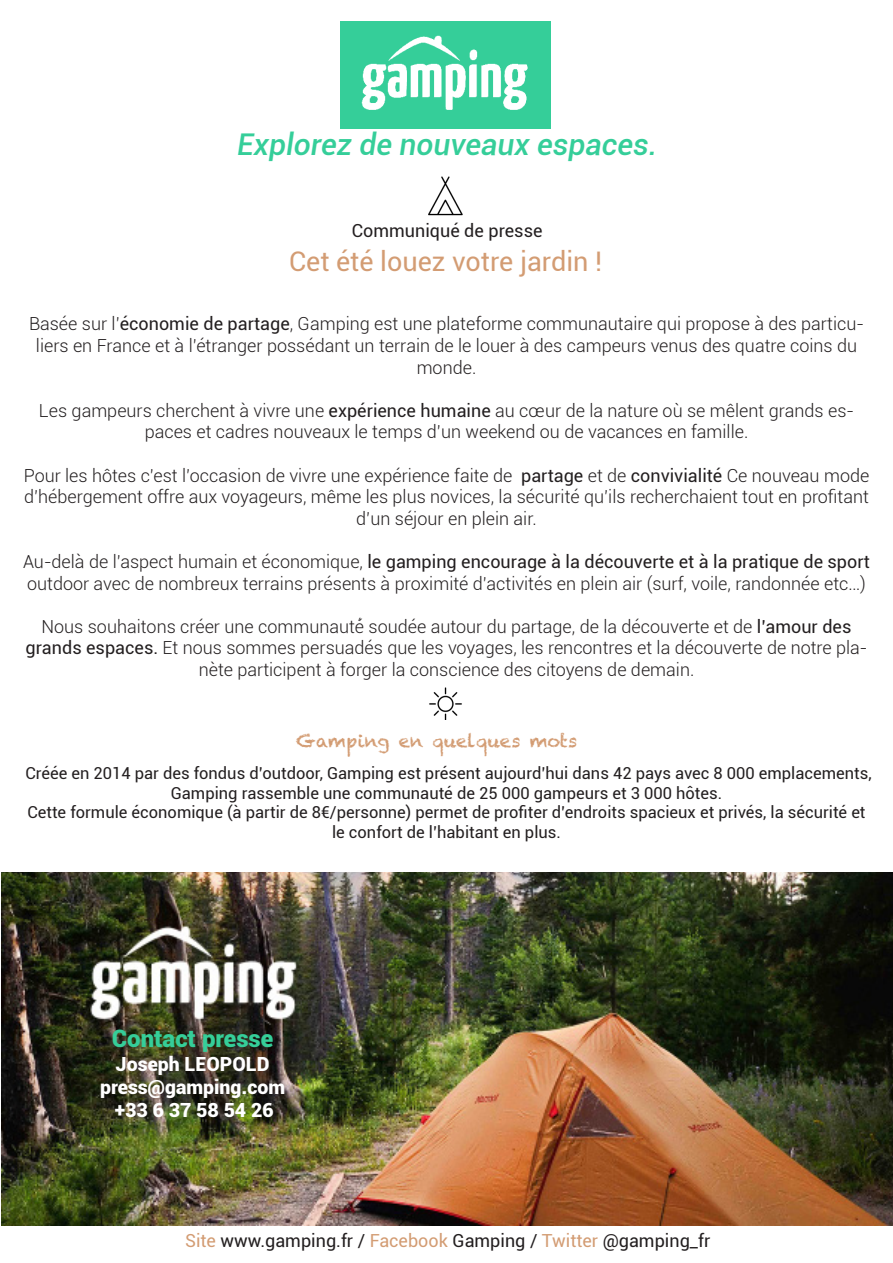
<style>
.page{position:relative;width:893px;height:1263px;background:#fff}
.page>*{position:absolute;margin:0;border:0;box-sizing:border-box;transform-origin:0 0}
.t1{font:italic 500 30px "Roboto";color:#35ce99}
.t2{font:27px "Roboto";color:#d39c73}
.t3{font:900 24px "Roboto";color:#35ce99}
.t4{font:900 19.5px/23.4px "Roboto";color:#fff;text-align:center}
.t5{font:300 18px/21.6px "Roboto";color:#231f20;text-align:center}
.t6{font:18px "Roboto";color:#231f20}
.t7{font:18px "Chalkduster";color:#d39c73}
.t8{font:16.5px/19.8px "Roboto";color:#231f20;text-align:center}
.s1{font-weight:400}
.s2{color:#d39c73}
</style>
<div class="page">
<img style="left:1px;top:872px;width:892px;height:354px">
<img style="left:341px;top:21px;width:209px;height:107px">
<img style="left:428px;top:176px;width:35px;height:40px">
<img style="left:429px;top:687px;width:33px;height:33px">
<p class="t1" style="left:237px;top:124px;width:421px">Explorez de nouveaux espaces.</p>
<p class="t6" style="left:352px;top:218px;width:192px">Communiqué de presse</p>
<p class="t2" style="left:289px;top:242px;width:315px">Cet été louez votre jardin !</p>
<p class="t5" style="left:29px;top:312px;width:836px">Basée sur l’<span class="s1">économie de partage</span>, Gamping est une plateforme communautaire qui propose à des particu&shy;liers en France et à l’étranger possédant un terrain de le louer à des campeurs venus des quatre coins du monde.</p>
<p class="t5" style="left:39px;top:399px;width:817px">Les gampeurs cherchent à vivre une <span class="s1">expérience humaine</span> au cœur de la nature où se mêlent grands es&shy;paces et cadres nouveaux le temps d’un weekend ou de vacances en famille.</p>
<p class="t5" style="left:24px;top:464px;width:847px">Pour les hôtes c’est l’occasion de vivre une expérience faite de <span class="s1">partage</span> et de <span class="s1">convivialité</span> Ce nouveau mode d’hébergement offre aux voyageurs, même les plus novices, la sécurité qu’ils recherchaient tout en profitant d’un séjour en plein air.</p>
<p class="t5" style="left:23px;top:550px;width:848px;text-align:left">Au-delà de l’aspect humain et économique, <span class="s1">le gamping encourage à la découverte et à la pratique de sport </span>outdoor avec de nombreux terrains présents à proximité d’activités en plein air (surf, voile, randonnée etc…)</p>
<p class="t5" style="left:25px;top:615px;width:843px">Nous souhaitons créer une communauté́soudée autour du partage, de la découverte et de <span class="s1">l’amour des grands espaces.</span> Et nous sommes persuadés que les voyages, les rencontres et la découverte de notre pla&shy;nète participent à forger la conscience des citoyens de demain.</p>
<p class="t7" style="left:296px;top:730px;width:283px">Gamping en quelques mots</p>
<p class="t8" style="left:25px;top:762px;width:848px">Créée en 2014 par des fondus d’outdoor, Gamping est présent aujourd’hui dans 42 pays avec 8 000 emplacements,<br>Gamping rassemble une communauté de 25 000 gampeurs et 3 000 hôtes.</p>
<p class="t8" style="left:27px;top:802px;width:840px">Cette formule économique (à partir de 8€/personne) permet de profiter d’endroits spacieux et privés, la sécurité et le confort de l’habitant en plus.</p>
<p class="t3" style="left:112px;top:1021px;width:163px">Contact presse</p>
<p class="t4" style="left:100px;top:1051px;width:186px">Joseph LEOPOLD press@gamping.com +33 6 37 58 54 26</p>
<p class="t6" style="left:185px;top:1228px;width:527px"><span class="s2">Site</span> www.gamping.fr / <span class="s2">Facebook</span> Gamping / <span class="s2">Twitter</span> @gamping_fr</p>
</div>
